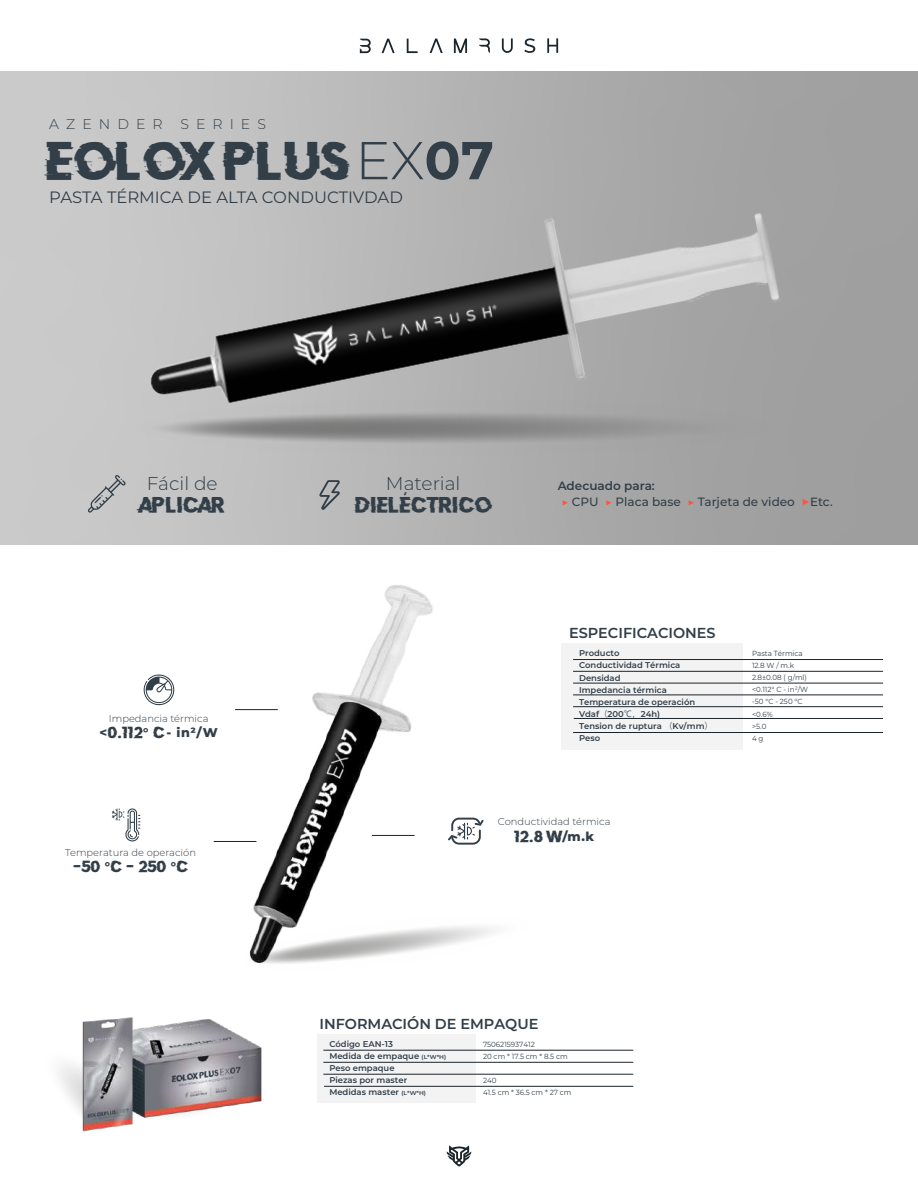
<style>
.page{position:relative;width:918px;height:1188px;background:#fff}
.page>*{position:absolute;margin:0;border:0;box-sizing:border-box;transform-origin:0 0}
.t1{font:42px "Doctor Glitch";letter-spacing:.05em;color:#323e48}
.t2{font:300 18.6px "Montserrat";color:#323e48}
.t3{font:17.25px "Doctor Glitch";letter-spacing:.05em;color:#323e48}
.t4{font:16.5px "Montserrat";color:#323e48}
.t5{font:600 14.4px "Montserrat";color:#323e48}
.t6{font:300 14.1px "Montserrat";letter-spacing:.5em;color:#323e48}
.t7{font:12.75px "Doctor Glitch";letter-spacing:.05em;color:#323e48}
.t8{font:800 12.75px "Montserrat";color:#323e48}
.t9{font:500 12px/15.9px "Montserrat";color:#323e48}
.t10{font:italic 10.05px "Doctor Glitch";color:#323e48}
.t11{font:300 9.9px "Montserrat";color:#323e48}
.t12{font:600 8.4px/12px "Montserrat";color:#323e48}
.t13{font:7.5px/12px "Montserrat";color:#323e48;scale:.96 1}
.s1{font-family:"Montserrat";font-weight:300;font-size:53.25px}
.s2{font-family:"Montserrat";font-weight:700;font-size:53.25px}
.s3{font-family:"Doctor Glitch";font-weight:400}
.s4{font-weight:600}
.s5{color:#ff5440}
.s6{font-weight:700;font-size:14.85px;color:#ff5440}
.s7{font-family:"Koz Go Pr 6 N";font-weight:400}
.s8{font-family:"Montserrat";font-weight:800}
.s9{font-size:5.7px}
</style>
<div class="page">
<div style="left:0;top:72px;width:918px;height:473px;background:linear-gradient(to right,#cdcdcd,#999)"></div>
<img style="left:116px;top:181px;width:702px;height:253px">
<svg style="left:137px;top:399px;width:634px;height:57px;background:#a6a6a6"></svg>
<svg style="left:460px;top:926px;width:34px;height:17px"></svg>
<img style="left:213px;top:585px;width:247px;height:379px">
<div style="left:561px;top:643px;width:182px;height:107px;background:#f3f3f3"></div>
<hr style="left:573px;top:683px;width:310px;height:1px;background:#1d252c">
<hr style="left:573px;top:671px;width:310px;height:1px;background:#1d252c">
<hr style="left:573px;top:659px;width:310px;height:1px;background:#1d252c">
<hr style="left:574px;top:718px;width:309px;height:1px;background:#1d252c">
<hr style="left:573px;top:732px;width:310px;height:1px;background:#1d252c">
<hr style="left:573px;top:706px;width:310px;height:1px;background:#1d252c">
<hr style="left:573px;top:694px;width:310px;height:1px;background:#1d252c">
<div style="left:317px;top:1034px;width:158px;height:68px;background:#f3f3f3"></div>
<hr style="left:323px;top:1062px;width:310px;height:1px;background:#1d252c">
<hr style="left:323px;top:1074px;width:310px;height:1px;background:#1d252c">
<hr style="left:324px;top:1086px;width:309px;height:1px;background:#1d252c">
<hr style="left:323px;top:1050px;width:310px;height:1px;background:#1d252c">
<hr style="left:235px;top:709px;width:43px;height:1px;background:#1d252c">
<hr style="left:214px;top:841px;width:42px;height:1px;background:#1d252c">
<hr style="left:372px;top:835px;width:43px;height:1px;background:#1d252c">
<svg style="left:448px;top:818px;width:36px;height:27px"></svg>
<svg style="left:144px;top:674px;width:31px;height:31px"></svg>
<svg style="left:112px;top:808px;width:28px;height:34px"></svg>
<svg style="left:319px;top:480px;width:21px;height:30px"></svg>
<svg style="left:88px;top:475px;width:38px;height:38px"></svg>
<img style="left:63px;top:962px;width:212px;height:170px">
<svg style="left:360px;top:39px;width:11px;height:14px"></svg>
<svg style="left:382px;top:39px;width:13px;height:14px"></svg>
<svg style="left:524px;top:38px;width:11px;height:15px"></svg>
<svg style="left:502px;top:38px;width:11px;height:15px"></svg>
<svg style="left:479px;top:38px;width:11px;height:15px"></svg>
<svg style="left:547px;top:38px;width:11px;height:15px"></svg>
<svg style="left:407px;top:39px;width:11px;height:14px"></svg>
<svg style="left:430px;top:39px;width:13px;height:14px"></svg>
<svg style="left:454px;top:39px;width:13px;height:14px"></svg>
<svg style="left:447px;top:1145px;width:24px;height:22px"></svg>
<h3 class="t6" style="left:49px;top:115px;width:115px">AZENDER</h3>
<h3 class="t6" style="left:180px;top:115px;width:87px">SERIES</h3>
<h1 class="t1" style="left:47px;top:142px;width:449px">EOLOX PLUS<span class="s1">EX</span><span class="s2">07</span></h1>
<h3 class="t4" style="left:49px;top:186px;width:355px">PASTA TÉRMICA DE ALTA CONDUCTIVDAD</h3>
<h2 class="t2" style="left:147px;top:471px;width:72px">Fácil de</h2>
<h3 class="t3" style="left:140px;top:497px;width:86px">APLICAR</h3>
<p class="t11" style="left:109px;top:712px;width:101px">Impedancia térmica</p>
<h3 class="t8" style="left:99px;top:723px;width:120px">&lt;<span class="s3">0.112</span>° <span class="s3">C</span>- in²/W</h3>
<h2 class="t2" style="left:386px;top:471px;width:76px">Material</h2>
<h3 class="t3" style="left:355px;top:497px;width:138px">DIELÉCTRICO</h3>
<p class="t10" style="left:402px;top:492px;width:7px">'</p>
<h3 class="t9" style="left:561px;top:478px;width:273px;text-indent:-4px"><span class="s4">Adecuado para:<br></span><span class="s5">▶</span> CPU <span class="s5">▶</span> Placa base <span class="s5">▶</span> Tarjeta de video <span class="s6">▶</span>Etc.</h3>
<h3 class="t5" style="left:569px;top:623px;width:148px">ESPECIFICACIONES</h3>
<p class="t12" style="left:579px;top:647px;width:135px">Producto<br>Conductividad Térmica<br>Densidad<br>Impedancia térmica<br>Temperatura de operación<br>Vdaf<span class="s7">（</span>200<span class="s7">℃，</span>24h)<br>Tension de ruptura <span class="s7">（</span>Kv/mm<span class="s7">）<br></span>Peso</p>
<p class="t13" style="left:752px;top:647px;width:60px">Pasta Térmica<br>12.8 W / m.k<br>2.8±0.08 ( g/ml) &lt;0.112° C - in²/W -50 °C - 250 °C &lt;0.6%<br>&gt;5.0<br>4 g</p>
<p class="t11" style="left:65px;top:846px;width:132px">Temperatura de operación</p>
<h3 class="t7" style="left:73px;top:861px;width:116px">-50 <span class="s8">°</span>C - 250 <span class="s8">°</span>C</h3>
<p class="t11" style="left:498px;top:815px;width:114px">Conductividad térmica</p>
<h3 class="t7" style="left:514px;top:830px;width:82px">12.8 W<span class="s8">/m.k</span></h3>
<h3 class="t5" style="left:319px;top:1013px;width:220px">INFORMACIÓN DE EMPAQUE</h3>
<p class="t12" style="left:329px;top:1038px;width:118px">Código EAN-13<br>Medida de empaque <span class="s9">(L*W*H)<br></span>Peso empaque<br>Piezas por master<br>Medidas master <span class="s9">(L*W*H)</span></p>
<p class="t13" style="left:483px;top:1038px;width:90px">7506215937412<br>20 cm * 17.5 cm * 8.5 cm</p>
<p class="t13" style="left:483px;top:1074px;width:94px">240<br>41.5 cm * 36.5 cm * 27 cm</p>
</div>
